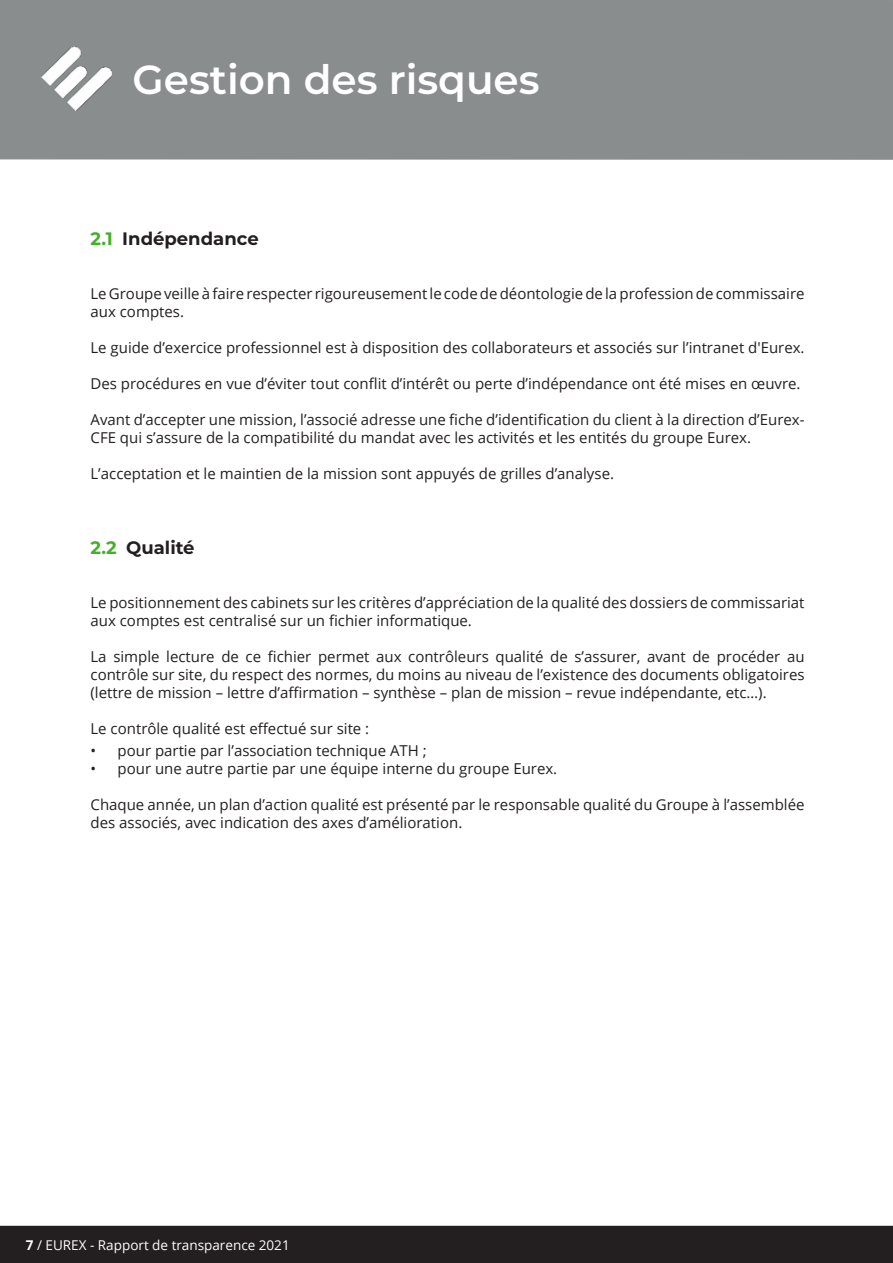
<style>
.page{position:relative;width:893px;height:1263px;background:#fff}
.page>*{position:absolute;margin:0;border:0;box-sizing:border-box;transform-origin:0 0}
.t1{font:600 40.5px "Montserrat";color:#fff}
.t2{font:700 18px "Montserrat";color:#231f20}
.t3{font:15px/18px "Open Sans";color:#231f20}
.t4{font:13.5px "Open Sans";color:#fff}
.s1{color:#43b02a}
.s2{font-weight:700}
</style>
<div class="page">
<div style="left:0;top:1226px;width:893px;height:37px;background:#231f20"></div>
<div style="left:0;top:0;width:893px;height:160px;background:#898d8d"></div>
<img style="left:42px;top:46px;width:69px;height:65px">
<h1 class="t1" style="left:133px;top:63px;width:409px">Gestion des risques</h1>
<p class="t2" style="left:91px;top:230px;width:170px"><span class="s1">2.1</span> Indépendance</p>
<p class="t3" style="left:91px;top:286px;width:715px">Le Groupe veille à faire respecter rigoureusement le code de déontologie de la profession de commissaire aux comptes.</p>
<p class="t3" style="left:91px;top:340px;width:716px">Le guide d’exercice professionnel est à disposition des collaborateurs et associés sur l’intranet d'Eurex.</p>
<p class="t3" style="left:91px;top:374px;width:711px">Des procédures en vue d’éviter tout conflit d’intérêt ou perte d’indépendance ont été mises en œuvre.</p>
<p class="t3" style="left:91px;top:410px;width:715px">Avant d’accepter une mission, l’associé adresse une fiche d’identification du client à la direction d’Eurex-<br>CFE qui s’assure de la compatibilité du mandat avec les activités et les entités du groupe Eurex.</p>
<p class="t3" style="left:91px;top:466px;width:525px">L’acceptation et le maintien de la mission sont appuyés de grilles d’analyse.</p>
<p class="t2" style="left:91px;top:540px;width:106px"><span class="s1">2.2</span> Qualité</p>
<p class="t3" style="left:91px;top:595px;width:715px">Le positionnement des cabinets sur les critères d’appréciation de la qualité des dossiers de commissariat aux comptes est centralisé sur un fichier informatique.</p>
<p class="t3" style="left:91px;top:647px;width:716px;text-align:justify">La simple lecture de ce fichier permet aux contrôleurs qualité de s’assurer, avant de procéder au contrôle sur site, du respect des normes, du moins au niveau de l’existence des documents obligatoires (lettre de mission – lettre d’affirmation – synthèse – plan de mission – revue indépendante, etc…).</p>
<p class="t3" style="left:91px;top:719px;width:280px">Le contrôle qualité est effectué sur site :</p>
<p class="t3" style="left:91px;top:743px;width:338px">• pour partie par l’association technique ATH ;</p>
<p class="t3" style="left:91px;top:761px;width:468px">• pour une autre partie par une équipe interne du groupe Eurex.</p>
<p class="t3" style="left:91px;top:797px;width:715px">Chaque année, un plan d’action qualité est présenté par le responsable qualité du Groupe à l’assemblée des associés, avec indication des axes d’amélioration.</p>
<p class="t4" style="left:26px;top:1240px;width:265px"><span class="s2">7</span> / EUREX - Rapport de transparence 2021</p>
</div>
